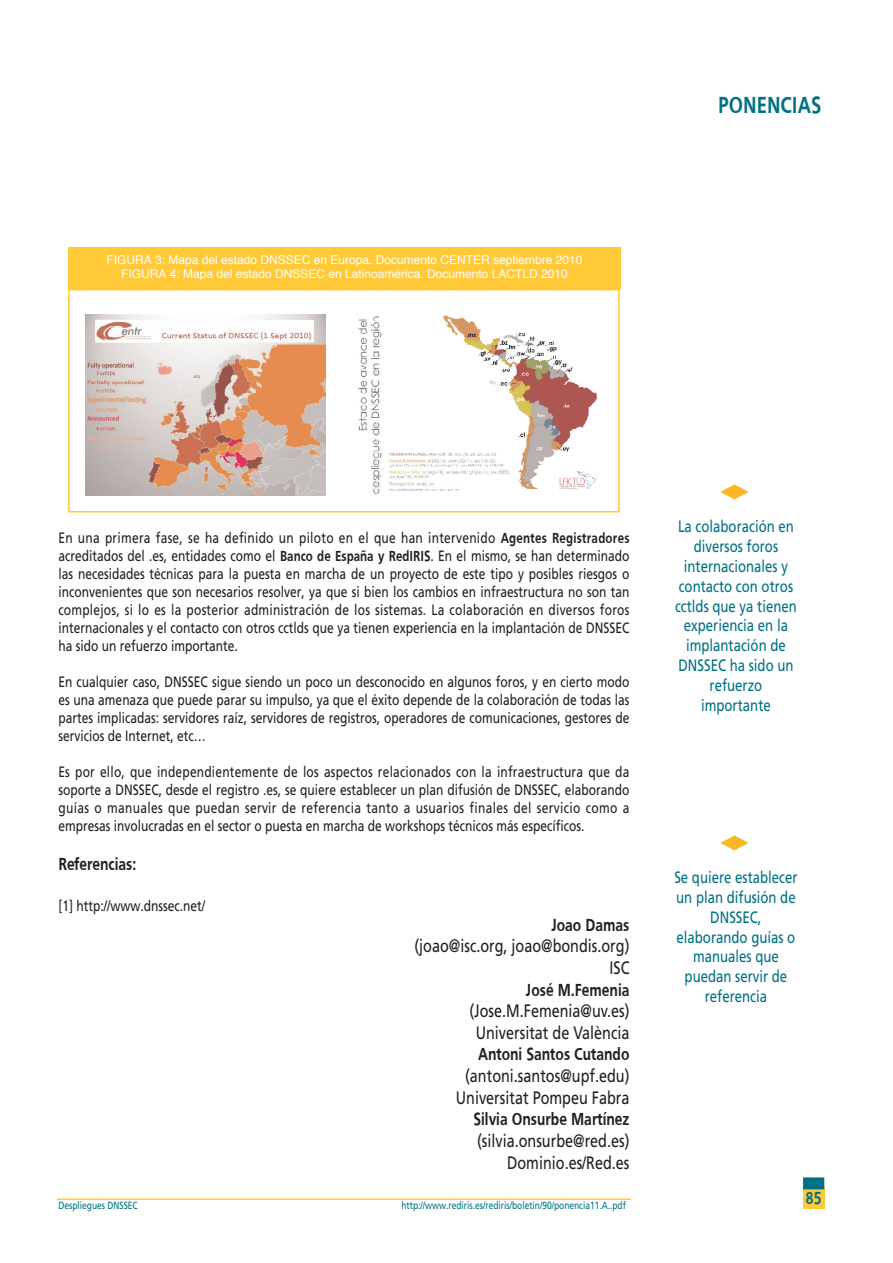
<style>
.page{position:relative;width:893px;height:1263px;background:#fff}
.page>*{position:absolute;margin:0;border:0;box-sizing:border-box;transform-origin:0 0}
.t1{font:700 24px "Frutiger";color:#007184;scale:.8 1}
.t2{font:18px/21.6px "Frutiger LT";color:#231f20;text-align:right;scale:.8 1}
.t3{font:700 18px "Frutiger";color:#231f20;scale:.8 1}
.t4{font:700 18px "Frutiger";color:#007184;scale:.8 1}
.t5{font:16.5px/19.8px "Frutiger LT";color:#007184;text-align:center;scale:.8 1}
.t6{font:15px/18px "Frutiger LT";color:#231f20;text-align:justify;scale:.8 1}
.t7{font:12px/14.4px "Helvetica";color:#fff;text-align:center}
.t8{font:10.5px "Frutiger LT";color:#007184;scale:.8 1}
.s1{font-family:"Frutiger";font-weight:700}
</style>
<div class="page">
<img style="left:721px;top:485px;width:28px;height:14px">
<div style="left:803px;top:1188px;width:21px;height:21px;background:#ffc938"></div>
<div style="left:803px;top:1177px;width:21px;height:12px;background:#007184"></div>
<hr style="left:57px;top:1198px;width:574px;height:2px;background:#ffc938">
<img style="left:721px;top:836px;width:28px;height:14px">
<div style="left:68px;top:289px;width:552px;height:223px;border:2px solid #ffc938"></div>
<div style="left:68px;top:247px;width:553px;height:42px;background:#ffc938"></div>
<img style="left:86px;top:315px;width:240px;height:180px">
<img style="left:358px;top:315px;width:239px;height:179px">
<p class="t7" style="left:106px;top:253px;width:478px">FIGURA 3: Mapa del estado DNSSEC en Europa. Documento CENTER septiembre 2010<br>FIGURA 4: Mapa del estado DNSSEC en Latinoamérica. Documento LACTLD 2010</p>
<h1 class="t1" style="left:718px;top:94px;width:131px">PONENCIAS</h1>
<p class="t6" style="left:58px;top:530px;width:715px">En una primera fase, se ha definido un piloto en el que han intervenido <span class="s1">Agentes Registradores </span>acreditados del .es, entidades como el <span class="s1">Banco de España y RedIRIS</span>. En el mismo, se han determinado las necesidades técnicas para la puesta en marcha de un proyecto de este tipo y posibles riesgos o inconvenientes que son necesarios resolver, ya que si bien los cambios en infraestructura no son tan complejos, si lo es la posterior administración de los sistemas. La colaboración en diversos foros internacionales y el contacto con otros cctlds que ya tienen experiencia en la implantación de DNSSEC ha sido un refuerzo importante.</p>
<p class="t6" style="left:58px;top:674px;width:715px">En cualquier caso, DNSSEC sigue siendo un poco un desconocido en algunos foros, y en cierto modo es una amenaza que puede parar su impulso, ya que el éxito depende de la colaboración de todas las partes implicadas: servidores raíz, servidores de registros, operadores de comunicaciones, gestores de servicios de Internet, etc…</p>
<p class="t6" style="left:58px;top:764px;width:715px">Es por ello, que independientemente de los aspectos relacionados con la infraestructura que da soporte a DNSSEC, desde el registro .es, se quiere establecer un plan difusión de DNSSEC, elaborando guías o manuales que puedan servir de referencia tanto a usuarios finales del servicio como a empresas involucradas en el sector o puesta en marcha de workshops técnicos más específicos.</p>
<p class="t3" style="left:58px;top:855px;width:99px">Referencias:</p>
<p class="t6" style="left:58px;top:897px;width:185px">[1] http://www.dnssec.net/</p>
<p class="t3" style="left:551px;top:916px;width:99px">Joao Damas</p>
<p class="t2" style="left:414px;top:937px;width:270px">(joao@isc.org, joao@bondis.org)<br>ISC</p>
<p class="t3" style="left:526px;top:981px;width:131px">José M.Femenia</p>
<p class="t2" style="left:469px;top:1001px;width:202px;text-align:center">(Jose.M.Femenia@uv.es)<br>Universitat de València</p>
<p class="t3" style="left:478px;top:1046px;width:191px">Antoni Santos Cutando</p>
<p class="t2" style="left:456px;top:1066px;width:219px;text-align:center">(antoni.santos@upf.edu)<br>Universitat Pompeu Fabra</p>
<p class="t3" style="left:473px;top:1111px;width:196px">Silvia Onsurbe Martínez</p>
<p class="t2" style="left:477px;top:1131px;width:192px">(silvia.onsurbe@red.es)<br>Dominio.es/Red.es</p>
<p class="t8" style="left:58px;top:1201px;width:101px">Despliegues DNSSEC</p>
<p class="t8" style="left:401px;top:1201px;width:282px">http://www.rediris.es/rediris/boletin/90/ponencia11.A..pdf</p>
<p class="t5" style="left:675px;top:518px;width:154px">La colaboración en diversos foros internacionales y contacto con otros cctlds que ya tienen experiencia en la implantación de<br>DNSSEC ha sido un refuerzo importante</p>
<p class="t5" style="left:674px;top:869px;width:156px">Se quiere establecer un plan difusión de<br>DNSSEC, elaborando guías o manuales que puedan servir de referencia</p>
<p class="t4" style="left:806px;top:1190px;width:21px">85</p>
</div>
